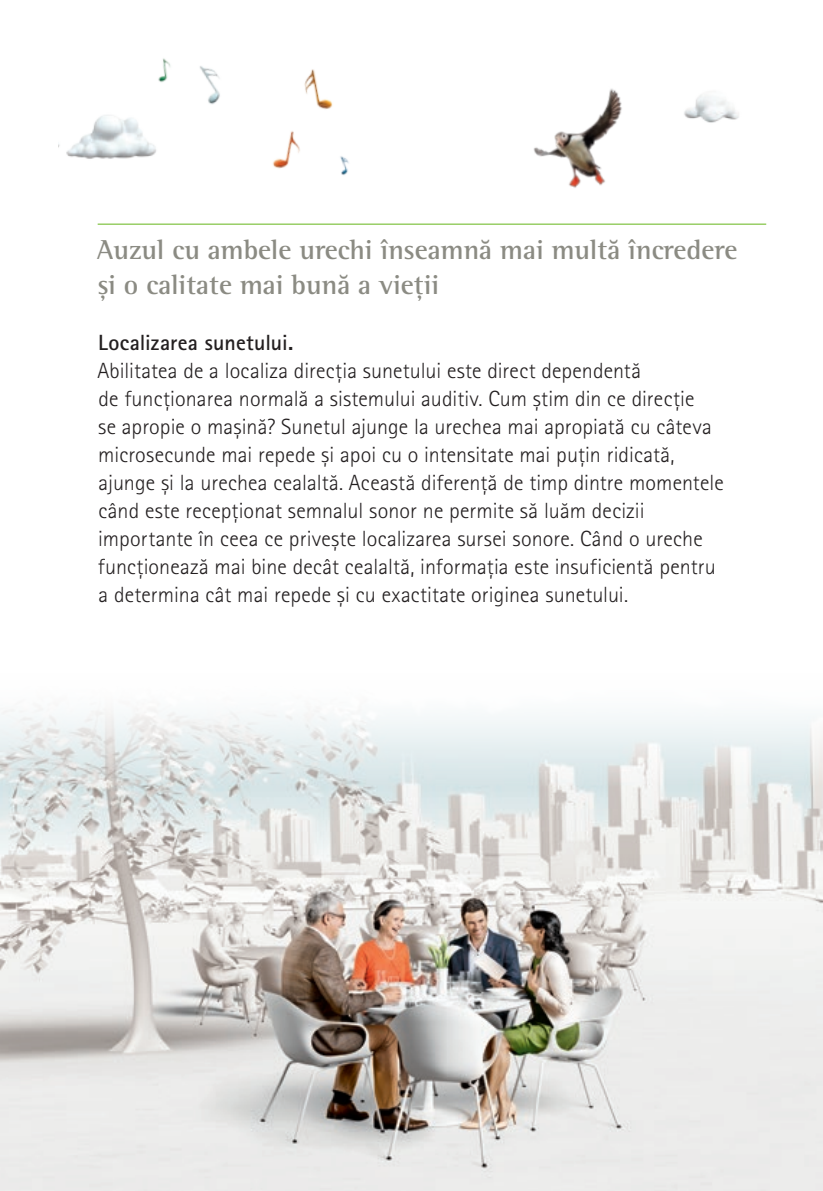
<style>
.page{position:relative;width:823px;height:1191px;background:#fff}
.page>*{position:absolute;margin:0;border:0;box-sizing:border-box;transform-origin:0 0}
.t1{font:700 28px/35px "Rotis Semi Serif Pro";color:#8b8b83}
.t2{font:300 22px/28px "Rotis Sans Serif Pro";letter-spacing:.005em;color:#231f20}
.t3{font:700 22px "Rotis Sans Serif Pro";letter-spacing:.005em;color:#231f20}
</style>
<div class="page">
<img style="left:0;top:708px;width:822px;height:483px">
<img style="left:97px;top:58px;width:252px;height:167px">
<img style="left:59px;top:64px;width:136px;height:151px">
<img style="left:684px;top:95px;width:55px;height:28px">
<img style="left:533px;top:88px;width:89px;height:100px">
<hr style="left:98px;top:223px;width:667px;height:2px;background:#7fc241">
<p class="t1" style="left:97px;top:232px;width:641px">Auzul cu ambele urechi înseamnă mai multă încredere și o calitate mai bună a vieții</p>
<p class="t3" style="left:98px;top:328px;width:196px">Localizarea sunetului.</p>
<p class="t2" style="left:97px;top:357px;width:627px">Abilitatea de a localiza direcția sunetului este direct dependentă<br>de funcționarea normală a sistemului auditiv. Cum știm din ce direcție<br>se apropie o mașină? Sunetul ajunge la urechea mai apropiată cu câteva microsecunde mai repede și apoi cu o intensitate mai puțin ridicată, ajunge și la urechea cealaltă. Această diferență de timp dintre momentele când este recepționat semnalul sonor ne permite să luăm decizii importante în ceea ce privește localizarea sursei sonore. Când o ureche funcționează mai bine decât cealaltă, informația este insuficientă pentru a determina cât mai repede și cu exactitate originea sunetului.</p>
</div>
